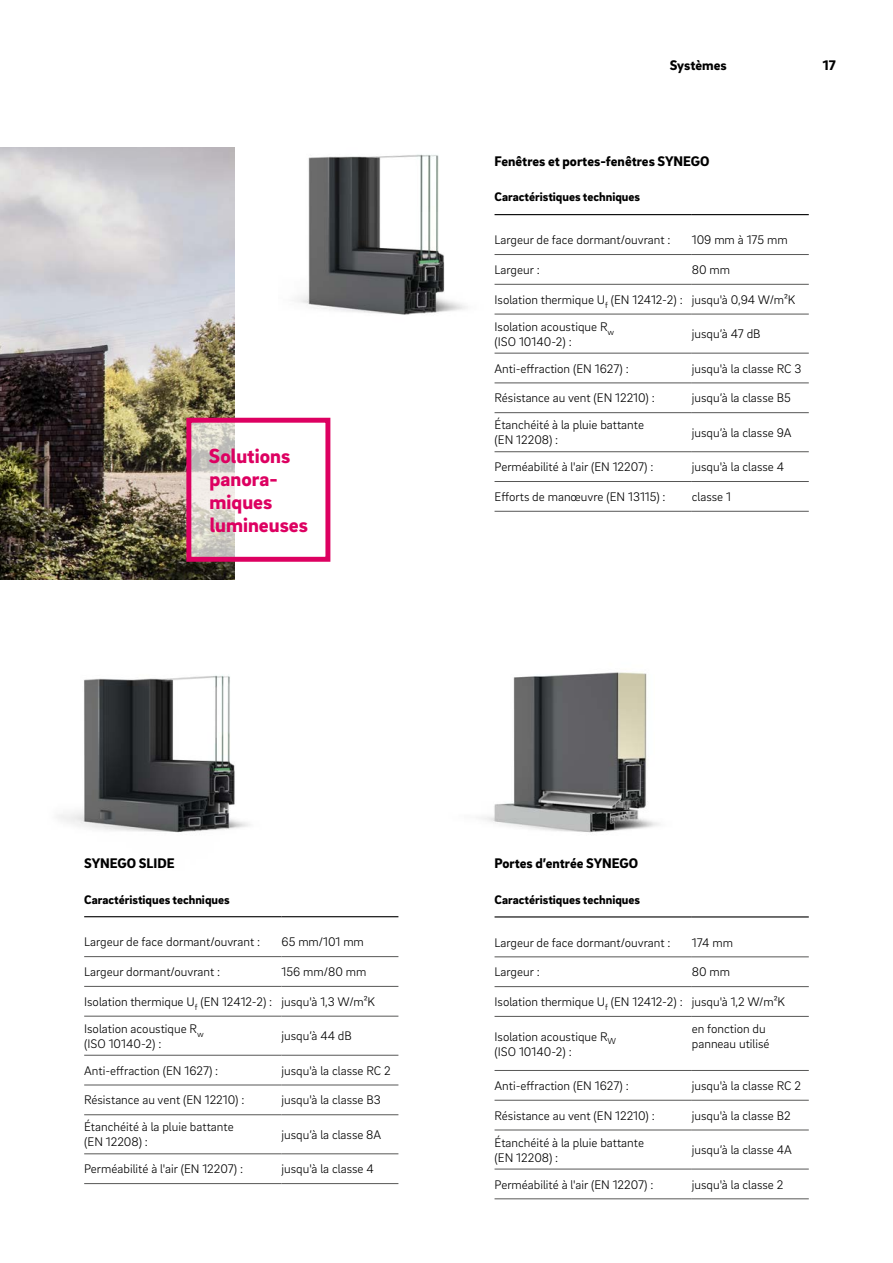
<style>
.page{position:relative;width:893px;height:1263px;background:#fff}
.page>*{position:absolute;margin:0;border:0;box-sizing:border-box;transform-origin:0 0}
._50__EC_headline_-_1{font:900 21px/23.1px "Brix Sans";color:#dd0061}
._14__Body_subline{font:900 14.25px "Brix Sans";color:#000}
.MP__Live_column_titl{font:900 14.25px "Brix Sans";color:#000}
.MP__Page_numbers_-_9{font:900 14.25px "Brix Sans";color:#000}
._70__8_5pt_-_table_c{font:300 12.75px/15px "Brix Sans";color:#000}
._70__8_5pt_-_table_h{font:900 12.75px "Brix Sans";color:#000}
</style>
<div class="page">
<img style="left:58px;top:675px;width:192px;height:158px">
<img style="left:481px;top:672px;width:178px;height:161px">
<img style="left:0;top:148px;width:234px;height:432px">
<img style="left:297px;top:154px;width:170px;height:161px">
<svg style="left:192px;top:424px;width:43px;height:132px;background:#d8d4cd"></svg>
<div style="left:186px;top:418px;width:144px;height:144px;border:5px solid #dd0061"></div>
<hr style="left:495px;top:254px;width:197px;height:1px;background:#575756">
<hr style="left:692px;top:254px;width:117px;height:1px;background:#575756">
<hr style="left:495px;top:284px;width:197px;height:1px;background:#575756">
<hr style="left:692px;top:284px;width:117px;height:1px;background:#575756">
<hr style="left:495px;top:314px;width:197px;height:1px;background:#575756">
<hr style="left:692px;top:314px;width:117px;height:1px;background:#575756">
<hr style="left:495px;top:353px;width:197px;height:1px;background:#575756">
<hr style="left:692px;top:353px;width:117px;height:1px;background:#575756">
<hr style="left:495px;top:383px;width:197px;height:1px;background:#575756">
<hr style="left:692px;top:383px;width:117px;height:1px;background:#575756">
<hr style="left:495px;top:214px;width:197px;height:1px;background:#000">
<hr style="left:692px;top:214px;width:117px;height:1px;background:#000">
<hr style="left:495px;top:412px;width:197px;height:1px;background:#575756">
<hr style="left:692px;top:412px;width:117px;height:1px;background:#575756">
<hr style="left:495px;top:451px;width:197px;height:1px;background:#575756">
<hr style="left:692px;top:451px;width:117px;height:1px;background:#575756">
<hr style="left:495px;top:481px;width:197px;height:1px;background:#575756">
<hr style="left:692px;top:481px;width:117px;height:1px;background:#575756">
<hr style="left:495px;top:511px;width:197px;height:1px;background:#575756">
<hr style="left:692px;top:511px;width:117px;height:1px;background:#575756">
<hr style="left:495px;top:956px;width:197px;height:1px;background:#575756">
<hr style="left:692px;top:956px;width:117px;height:1px;background:#575756">
<hr style="left:495px;top:986px;width:197px;height:1px;background:#575756">
<hr style="left:692px;top:986px;width:117px;height:1px;background:#575756">
<hr style="left:495px;top:1016px;width:197px;height:1px;background:#575756">
<hr style="left:692px;top:1016px;width:117px;height:1px;background:#575756">
<hr style="left:495px;top:1070px;width:197px;height:1px;background:#575756">
<hr style="left:692px;top:1070px;width:117px;height:1px;background:#575756">
<hr style="left:495px;top:1100px;width:197px;height:1px;background:#575756">
<hr style="left:692px;top:1100px;width:117px;height:1px;background:#575756">
<hr style="left:495px;top:916px;width:197px;height:1px;background:#000">
<hr style="left:692px;top:916px;width:117px;height:1px;background:#000">
<hr style="left:495px;top:1130px;width:197px;height:1px;background:#575756">
<hr style="left:692px;top:1130px;width:117px;height:1px;background:#575756">
<hr style="left:495px;top:1169px;width:197px;height:1px;background:#575756">
<hr style="left:692px;top:1169px;width:117px;height:1px;background:#575756">
<hr style="left:495px;top:1198px;width:197px;height:1px;background:#575756">
<hr style="left:692px;top:1198px;width:117px;height:1px;background:#575756">
<hr style="left:84px;top:956px;width:197px;height:1px;background:#575756">
<hr style="left:281px;top:956px;width:117px;height:1px;background:#575756">
<hr style="left:84px;top:986px;width:197px;height:1px;background:#575756">
<hr style="left:281px;top:986px;width:117px;height:1px;background:#575756">
<hr style="left:84px;top:1016px;width:197px;height:1px;background:#575756">
<hr style="left:281px;top:1016px;width:117px;height:1px;background:#575756">
<hr style="left:84px;top:1055px;width:197px;height:1px;background:#575756">
<hr style="left:281px;top:1055px;width:117px;height:1px;background:#575756">
<hr style="left:84px;top:1085px;width:197px;height:1px;background:#575756">
<hr style="left:281px;top:1085px;width:117px;height:1px;background:#575756">
<hr style="left:84px;top:916px;width:197px;height:1px;background:#000">
<hr style="left:281px;top:916px;width:117px;height:1px;background:#000">
<hr style="left:84px;top:1114px;width:197px;height:1px;background:#575756">
<hr style="left:281px;top:1114px;width:117px;height:1px;background:#575756">
<hr style="left:84px;top:1153px;width:197px;height:1px;background:#575756">
<hr style="left:281px;top:1153px;width:117px;height:1px;background:#575756">
<hr style="left:84px;top:1183px;width:197px;height:1px;background:#575756">
<hr style="left:281px;top:1183px;width:117px;height:1px;background:#575756">
<p class="_50__EC_headline_-_1" style="left:209px;top:443px;width:101px">Solutions panora&shy;miques lumineuses</p>
<p class="MP__Live_column_titl" style="left:670px;top:56px;width:59px">Systèmes</p>
<p class="MP__Page_numbers_-_9" style="left:823px;top:56px;width:14px">17</p>
<p class="_14__Body_subline" style="left:495px;top:151px;width:217px">Fenêtres et portes-fenêtres SYNEGO</p>
<p class="_70__8_5pt_-_table_h" style="left:495px;top:189px;width:147px">Caractéristiques techniques</p>
<p class="_70__8_5pt_-_table_c" style="left:495px;top:232px;width:177px">Largeur de face dormant/ouvrant :</p>
<p class="_70__8_5pt_-_table_c" style="left:692px;top:232px;width:97px">109 mm à 175 mm</p>
<p class="_70__8_5pt_-_table_c" style="left:495px;top:262px;width:47px">Largeur :</p>
<p class="_70__8_5pt_-_table_c" style="left:692px;top:262px;width:40px">80 mm</p>
<p class="_70__8_5pt_-_table_c" style="left:495px;top:291px;width:190px">Isolation thermique U<sub>f</sub> (EN 12412-2) :</p>
<p class="_70__8_5pt_-_table_c" style="left:692px;top:291px;width:105px">jusqu'à 0,94 W/m²K</p>
<p class="_70__8_5pt_-_table_c" style="left:495px;top:318px;width:121px">Isolation acoustique R<sub>w </sub>(ISO 10140-2) :</p>
<p class="_70__8_5pt_-_table_c" style="left:692px;top:326px;width:70px">jusqu’à 47 dB</p>
<p class="_70__8_5pt_-_table_c" style="left:495px;top:360px;width:136px">Anti-effraction (EN 1627) :</p>
<p class="_70__8_5pt_-_table_c" style="left:692px;top:360px;width:111px">jusqu'à la classe RC 3</p>
<p class="_70__8_5pt_-_table_c" style="left:495px;top:390px;width:162px">Résistance au vent (EN 12210) :</p>
<p class="_70__8_5pt_-_table_c" style="left:692px;top:390px;width:100px">jusqu’à la classe B5</p>
<p class="_70__8_5pt_-_table_c" style="left:495px;top:417px;width:151px">Étanchéité à la pluie battante (EN 12208) :</p>
<p class="_70__8_5pt_-_table_c" style="left:692px;top:424px;width:101px">jusqu’à la classe 9A</p>
<p class="_70__8_5pt_-_table_c" style="left:495px;top:459px;width:160px">Perméabilité à l'air (EN 12207) :</p>
<p class="_70__8_5pt_-_table_c" style="left:692px;top:459px;width:94px">jusqu'à la classe 4</p>
<p class="_70__8_5pt_-_table_c" style="left:495px;top:489px;width:173px">Efforts de manœuvre (EN 13115) :</p>
<p class="_70__8_5pt_-_table_c" style="left:692px;top:489px;width:41px">classe 1</p>
<p class="_14__Body_subline" style="left:84px;top:853px;width:92px">SYNEGO SLIDE</p>
<p class="_70__8_5pt_-_table_h" style="left:84px;top:891px;width:147px">Caractéristiques techniques</p>
<p class="_70__8_5pt_-_table_c" style="left:84px;top:934px;width:177px">Largeur de face dormant/ouvrant :</p>
<p class="_70__8_5pt_-_table_c" style="left:281px;top:934px;width:84px">65 mm/101 mm</p>
<p class="_70__8_5pt_-_table_c" style="left:84px;top:964px;width:138px">Largeur dormant/ouvrant :</p>
<p class="_70__8_5pt_-_table_c" style="left:281px;top:964px;width:86px">156 mm/80 mm</p>
<p class="_70__8_5pt_-_table_c" style="left:84px;top:993px;width:190px">Isolation thermique U<sub>f</sub> (EN 12412-2) :</p>
<p class="_70__8_5pt_-_table_c" style="left:281px;top:993px;width:95px">jusqu'à 1,3 W/m²K</p>
<p class="_70__8_5pt_-_table_c" style="left:84px;top:1020px;width:121px">Isolation acoustique R<sub>w </sub>(ISO 10140-2) :</p>
<p class="_70__8_5pt_-_table_c" style="left:281px;top:1028px;width:72px">jusqu’à 44 dB</p>
<p class="_70__8_5pt_-_table_c" style="left:84px;top:1062px;width:136px">Anti-effraction (EN 1627) :</p>
<p class="_70__8_5pt_-_table_c" style="left:281px;top:1062px;width:111px">jusqu'à la classe RC 2</p>
<p class="_70__8_5pt_-_table_c" style="left:84px;top:1092px;width:162px">Résistance au vent (EN 12210) :</p>
<p class="_70__8_5pt_-_table_c" style="left:281px;top:1092px;width:101px">jusqu'à la classe B3</p>
<p class="_70__8_5pt_-_table_c" style="left:84px;top:1119px;width:151px">Étanchéité à la pluie battante (EN 12208) :</p>
<p class="_70__8_5pt_-_table_c" style="left:281px;top:1126px;width:101px">jusqu’à la classe 8A</p>
<p class="_70__8_5pt_-_table_c" style="left:84px;top:1161px;width:160px">Perméabilité à l'air (EN 12207) :</p>
<p class="_70__8_5pt_-_table_c" style="left:281px;top:1161px;width:94px">jusqu'à la classe 4</p>
<p class="_14__Body_subline" style="left:495px;top:853px;width:145px">Portes d’entrée SYNEGO</p>
<p class="_70__8_5pt_-_table_h" style="left:495px;top:891px;width:147px">Caractéristiques techniques</p>
<p class="_70__8_5pt_-_table_c" style="left:495px;top:934px;width:177px">Largeur de face dormant/ouvrant :</p>
<p class="_70__8_5pt_-_table_c" style="left:692px;top:934px;width:43px">174 mm</p>
<p class="_70__8_5pt_-_table_c" style="left:495px;top:964px;width:47px">Largeur :</p>
<p class="_70__8_5pt_-_table_c" style="left:692px;top:964px;width:40px">80 mm</p>
<p class="_70__8_5pt_-_table_c" style="left:495px;top:994px;width:190px">Isolation thermique U<sub>f</sub> (EN 12412-2) :</p>
<p class="_70__8_5pt_-_table_c" style="left:692px;top:994px;width:95px">jusqu'à 1,2 W/m²K</p>
<p class="_70__8_5pt_-_table_c" style="left:495px;top:1028px;width:123px">Isolation acoustique R<sub>W </sub>(ISO 10140-2) :</p>
<p class="_70__8_5pt_-_table_c" style="left:692px;top:1021px;width:79px">en fonction du panneau utilisé</p>
<p class="_70__8_5pt_-_table_c" style="left:495px;top:1077px;width:136px">Anti-effraction (EN 1627) :</p>
<p class="_70__8_5pt_-_table_c" style="left:692px;top:1077px;width:111px">jusqu'à la classe RC 2</p>
<p class="_70__8_5pt_-_table_c" style="left:495px;top:1107px;width:162px">Résistance au vent (EN 12210) :</p>
<p class="_70__8_5pt_-_table_c" style="left:692px;top:1107px;width:100px">jusqu'à la classe B2</p>
<p class="_70__8_5pt_-_table_c" style="left:495px;top:1134px;width:151px">Étanchéité à la pluie battante (EN 12208) :</p>
<p class="_70__8_5pt_-_table_c" style="left:692px;top:1142px;width:101px">jusqu’à la classe 4A</p>
<p class="_70__8_5pt_-_table_c" style="left:495px;top:1176px;width:160px">Perméabilité à l'air (EN 12207) :</p>
<p class="_70__8_5pt_-_table_c" style="left:692px;top:1176px;width:93px">jusqu'à la classe 2</p>
</div>
